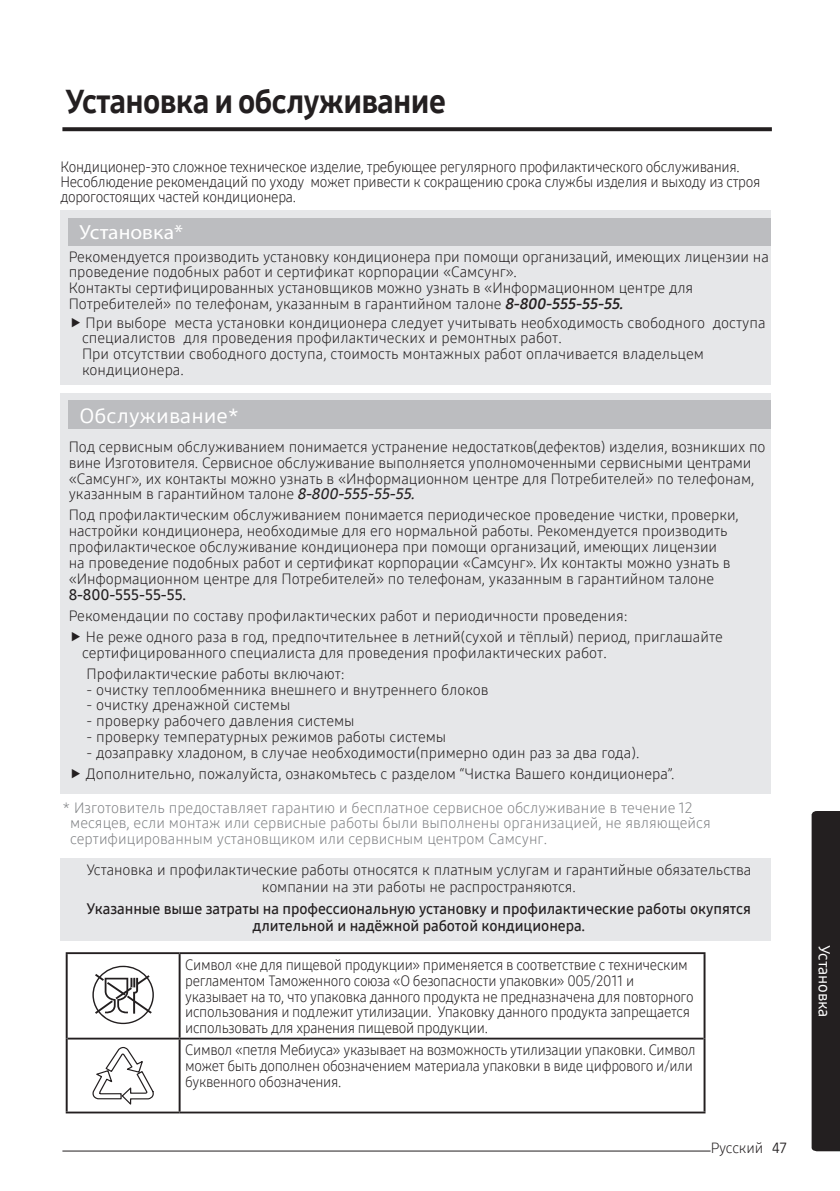
<style>
.page{position:relative;width:840px;height:1191px;background:#fff}
.page>*{position:absolute;margin:0;border:0;box-sizing:border-box;transform-origin:0 0}
.t1{font:33px "Samsung One 800";letter-spacing:-.02em;color:#231f20;scale:.95 1}
.t2{font:20.4px "Samsung One 500";color:#fff;scale:1.05 1}
.t3{font:20.4px "Myriad Pro";color:#fff;scale:1.05 1}
.t4{font:16px "Samsung One 500";letter-spacing:-.015em;color:#fff}
.t5{font:15px/14.8px "Samsung One 300";letter-spacing:-.02em;color:#231f20;scale:.95 1}
.t6{font:14.8px/15.8px "Samsung One 300";letter-spacing:-.005em;color:#231f20}
.t7{font:14.8px/15.8px "Samsung One 300";letter-spacing:-.005em;color:#231f20;scale:.95 1}
.t8{font:14.8px/15.8px "Samsung One 300";color:#808285}
.t9{font:14.8px/16.8px "Samsung One 600";letter-spacing:-.005em;color:#231f20;text-align:center}
.s1{font-family:"Samsung One 700";font-style:italic}
.s2{font-family:"Samsung One 600";font-style:italic}
.s3{font-family:"Samsung One 400"}
</style>
<div class="page">
<svg style="left:62px;top:127px;width:709px;height:4px;background:#2f2b2c"></svg>
<hr style="left:62px;top:1150px;width:675px;height:1px;background:#231f20">
<div style="left:710px;top:1146px;width:61px;height:6px;background:#fff"></div>
<svg style="left:811px;top:811px;width:28px;height:340px;background:#2c2829"></svg>
<div style="left:60px;top:210px;width:710px;height:174px;background:#e6e7e9"></div>
<div style="left:69px;top:218px;width:701px;height:28px;background:#bcbdc0"></div>
<div style="left:60px;top:858px;width:710px;height:83px;background:#e6e7e9"></div>
<div style="left:60px;top:393px;width:710px;height:400px;background:#e6e7e9"></div>
<div style="left:69px;top:401px;width:701px;height:28px;background:#bcbdc0"></div>
<hr style="left:66px;top:952px;width:113px;height:2px;background:#231f20">
<hr style="left:179px;top:952px;width:526px;height:2px;background:#231f20">
<hr style="left:68px;top:1037px;width:111px;height:2px;background:#231f20">
<hr style="left:179px;top:1037px;width:524px;height:2px;background:#231f20">
<hr style="left:66px;top:1111px;width:113px;height:2px;background:#231f20">
<hr style="left:179px;top:1111px;width:526px;height:2px;background:#231f20">
<hr style="left:66px;top:954px;width:2px;height:84px;background:#231f20">
<hr style="left:178px;top:954px;width:2px;height:83px;background:#231f20">
<hr style="left:703px;top:954px;width:2px;height:84px;background:#231f20">
<hr style="left:66px;top:1038px;width:2px;height:73px;background:#231f20">
<hr style="left:178px;top:1039px;width:2px;height:72px;background:#231f20">
<hr style="left:703px;top:1038px;width:2px;height:73px;background:#231f20">
<svg style="left:92px;top:965px;width:62px;height:59px"></svg>
<svg style="left:92px;top:1047px;width:62px;height:57px"></svg>
<h1 class="t1" style="left:65px;top:79px;width:402px">Установка и обслуживание</h1>
<p class="t5" style="left:60px;top:159px;width:738px">Кондиционер-это сложное техническое изделие, требующее регулярного профилактического обслуживания.<br>Несоблюдение рекомендаций по уходу может привести к сокращению срока службы изделия и выходу из строя дорогостоящих частей кондиционера.</p>
<h2 class="t3" style="left:80px;top:220px;width:100px">Установка*</h2>
<p class="t6" style="left:69px;top:248px;width:701px">Рекомендуется производить установку кондиционера при помощи организаций, имеющих лицензии на проведение подобных работ и сертификат корпорации «Самсунг».<br>Контакты сертифицированных установщиков можно узнать в «Информационном центре для Потребителей» по телефонам, указанным в гарантийном талоне <span class="s1">8-800-555-55-55.</span></p>
<p class="t6" style="left:82px;top:314px;width:684px">При выборе места установки кондиционера следует учитывать необходимость свободного доступа специалистов для проведения профилактических и ремонтных работ.<br>При отсутствии свободного доступа, стоимость монтажных работ оплачивается владельцем кондиционера.</p>
<h2 class="t2" style="left:80px;top:402px;width:153px">Обслуживание*</h2>
<p class="t6" style="left:69px;top:438px;width:698px">Под сервисным обслуживанием понимается устранение недостатков(дефектов) изделия, возникших по вине Изготовителя. Сервисное обслуживание выполняется уполномоченными сервисными центрами «Самсунг», их контакты можно узнать в «Информационном центре для Потребителей» по телефонам, указанным в гарантийном талоне <span class="s2">8-800-555-55-55.</span></p>
<p class="t6" style="left:69px;top:507px;width:671px">Под профилактическим обслуживанием понимается периодическое проведение чистки, проверки, настройки кондиционера, необходимые для его нормальной работы. Рекомендуется производить профилактическое обслуживание кондиционера при помощи организаций, имеющих лицензии<br>на проведение подобных работ и сертификат корпорации «Самсунг». Их контакты можно узнать в «Информационном центре для Потребителей» по телефонам, указанным в гарантийном талоне</p>
<p class="t9" style="left:69px;top:586px;width:119px">8-800-555-55-55.</p>
<p class="t6" style="left:86px;top:605px;width:638px;line-height:21.2px;text-indent:-17px">Рекомендации по составу профилактических работ и периодичности проведения:<br>Не реже одного раза в год, предпочтительнее в летний(сухой и тёплый) период, приглашайте</p>
<p class="t6" style="left:86px;top:641px;width:521px;line-height:21.2px;text-indent:-5px">сертифицированного специалиста для проведения профилактических работ.<br>Профилактические работы включают:</p>
<p class="t6" style="left:86px;top:681px;width:403px">- очистку теплообменника внешнего и внутреннего блоков</p>
<p class="t6" style="left:86px;top:697px;width:205px">- очистку дренажной системы</p>
<p class="t6" style="left:86px;top:713px;width:269px">- проверку рабочего давления системы</p>
<p class="t6" style="left:86px;top:729px;width:361px">- проверку температурных режимов работы системы</p>
<p class="t6" style="left:86px;top:742px;width:590px;line-height:21.2px">- дозаправку хладоном, в случае необходимости(примерно один раз за два года).<br>Дополнительно, пожалуйста, ознакомьтесь с разделом “Чистка Вашего кондиционера”.</p>
<p class="t8" style="left:70px;top:799px;width:641px;text-indent:-8px">* Изготовитель предоставляет гарантию и бесплатное сервисное обслуживание в течение 12 месяцев, если монтаж или сервисные работы были выполнены организацией, не являющейся сертифицированным установщиком или сервисным центром Самсунг.</p>
<p class="t6" style="left:86px;top:861px;width:666px;line-height:16.8px;text-align:center">Установка и профилактические работы относятся к платным услугам и гарантийные обязательства компании на эти работы не распространяются.</p>
<p class="t9" style="left:86px;top:900px;width:665px">Указанные выше затраты на профессиональную установку и профилактические работы окупятся длительной и надёжной работой кондиционера.</p>
<p class="t7" style="left:185px;top:956px;width:536px">Символ «не для пищевой продукции» применяется в соответствие с техническим регламентом Таможенного союза «О безопасности упаковки» 005/2011 и указывает на то, что упаковка данного продукта не предназначена для повторного использования и подлежит утилизации. Упаковку данного продукта запрещается использовать для хранения пищевой продукции.</p>
<p class="t7" style="left:185px;top:1042px;width:538px">Символ «петля Мебиуса» указывает на возможность утилизации упаковки. Символ может быть дополнен обозначением материала упаковки в виде цифрового и/или буквенного обозначения.</p>
<p class="t6" style="left:710px;top:1139px;width:77px">Русский <span class="s3">47</span></p>
<p class="t4" style="left:834px;top:945px;width:73px;rotate:90deg">Установка</p>
</div>
